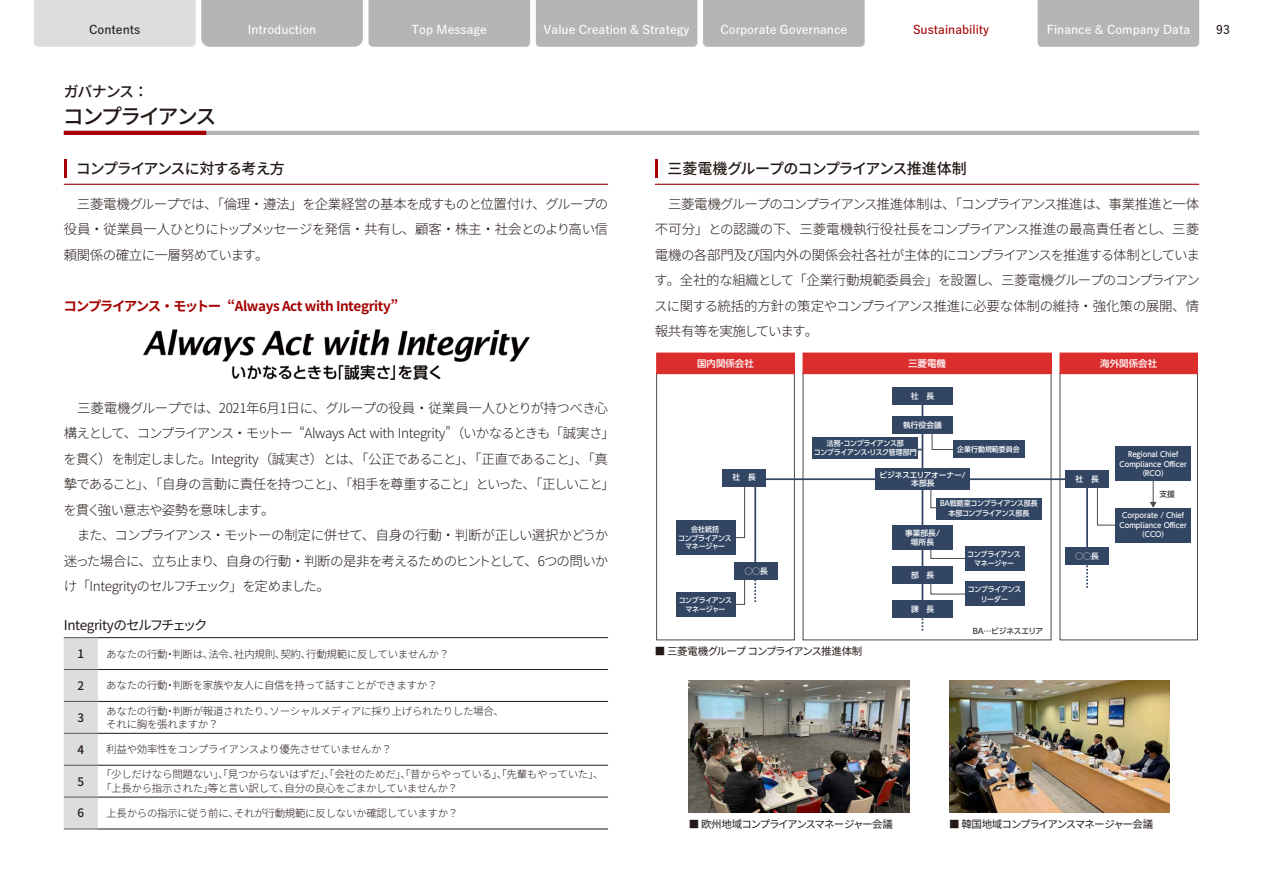
<style>
.page{position:relative;width:1263px;height:893px;background:#fff}
.page>*{position:absolute;margin:0;border:0;box-sizing:border-box;transform-origin:0 0}
.t1{font:500 21px "Noto Sans CJ Kjp";letter-spacing:-.1em;color:#231916}
.t2{font:500 15px "Noto Sans CJ Kjp";letter-spacing:-.065em;color:#231916}
.t3{font:300 13.5px/25.5px "Noto Sans CJ Kjp";letter-spacing:-.05em;color:#231916;text-align:justify}
.t4{font:700 13.5px "Noto Sans CJ Kjp";letter-spacing:-.03em;color:#a40001}
.t5{font:13.5px "Noto Sans CJ Kjp";letter-spacing:-.04em;color:#231916}
.t6{font:600 12px "Yu Go Pr 6 N";color:#fff}
.t7{font:600 12px "Yu Go Pr 6 N";color:#a40001}
.t8{font:600 12px "Yu Go Pr 6 N";color:#231916}
.t9{font:500 11.7px "Noto Sans CJ Kjp";color:#231916}
.t10{font:300 10.5px/13.5px "Noto Sans CJ Kjp";letter-spacing:-.03em;color:#231916}
.t11{font:10.5px "Noto Sans CJ Kjp";letter-spacing:-.09em;color:#231916}
.t12{font:500 9.45px "UD Shin Go Pro";color:#fff}
.t13{font:500 9.45px "UD Shin Go Pro";letter-spacing:-.04em;color:#595757}
.t14{font:500 7.8px/9.4px "UD Shin Go Pro";color:#fff;text-align:center}
.t15{font:500 7.8px/8.6px "UD Shin Go Pro";letter-spacing:-.025em;color:#fff;text-align:center}
.t16{font:500 7.8px "UD Shin Go Pro";letter-spacing:-.025em;color:#3e3a39}
.t17{font:500 7.35px/9.4px "UD Shin Go Pro";letter-spacing:-.01em;color:#fff;text-align:center;scale:.95 1}
.t18{font:500 7.35px/9.4px "UD Shin Go Pro";letter-spacing:-.045em;color:#fff;text-align:center;scale:.95 1}
.t19{font:500 7.35px/8.6px "UD Shin Go Pro";letter-spacing:-.04em;color:#fff;text-align:center;scale:.95 1}
</style>
<div class="page">
<hr style="left:64px;top:131px;width:1135px;height:4px;background:#b5b5b6">
<hr style="left:64px;top:131px;width:142px;height:4px;background:#a40001">
<hr style="left:64px;top:159px;width:3px;height:18px;background:#a40001">
<hr style="left:64px;top:184px;width:544px;height:1px;background:#a40001">
<hr style="left:655px;top:159px;width:3px;height:18px;background:#a40001">
<hr style="left:655px;top:184px;width:544px;height:1px;background:#a40001">
<div style="left:656px;top:372px;width:139px;height:268px;border:1px solid #4c4948"></div>
<div style="left:1060px;top:372px;width:138px;height:268px;border:1px solid #4c4948"></div>
<svg style="left:735px;top:487px;width:10px;height:51px"></svg>
<svg style="left:734px;top:579px;width:11px;height:26px"></svg>
<svg style="left:1097px;top:487px;width:18px;height:39px"></svg>
<svg style="left:1150px;top:481px;width:6px;height:27px"></svg>
<div style="left:722px;top:469px;width:44px;height:18px;background:#324664"></div>
<div style="left:1065px;top:470px;width:44px;height:17px;background:#324664"></div>
<div style="left:734px;top:562px;width:44px;height:17px;background:#324664"></div>
<div style="left:1065px;top:547px;width:44px;height:17px;background:#324664"></div>
<div style="left:676px;top:592px;width:59px;height:24px;background:#324664"></div>
<div style="left:676px;top:520px;width:59px;height:35px;background:#324664"></div>
<div style="left:657px;top:353px;width:137px;height:21px;background:#dc2d2d"></div>
<div style="left:803px;top:353px;width:248px;height:21px;background:#dc2d2d"></div>
<div style="left:1060px;top:353px;width:137px;height:21px;background:#dc2d2d"></div>
<div style="left:1115px;top:447px;width:76px;height:34px;background:#324664"></div>
<hr style="left:880px;top:449px;width:42px;height:1px;background:#324664">
<svg style="left:922px;top:617px;width:1px;height:14px"></svg>
<hr style="left:922px;top:403px;width:1px;height:199px;background:#324664">
<svg style="left:931px;top:434px;width:30px;height:16px"></svg>
<svg style="left:753px;top:477px;width:336px;height:125px"></svg>
<div style="left:892px;top:387px;width:61px;height:18px;background:#324664"></div>
<div style="left:875px;top:468px;width:95px;height:22px;background:#324664"></div>
<div style="left:892px;top:567px;width:61px;height:17px;background:#324664"></div>
<div style="left:892px;top:600px;width:61px;height:17px;background:#324664"></div>
<div style="left:892px;top:525px;width:61px;height:25px;background:#324664"></div>
<div style="left:965px;top:546px;width:59px;height:24px;background:#324664"></div>
<div style="left:965px;top:582px;width:59px;height:24px;background:#324664"></div>
<div style="left:892px;top:416px;width:61px;height:18px;background:#324664"></div>
<div style="left:936px;top:498px;width:106px;height:21px;background:#324664"></div>
<div style="left:812px;top:437px;width:106px;height:22px;background:#324664"></div>
<div style="left:953px;top:441px;width:71px;height:17px;background:#324664"></div>
<div style="left:1115px;top:508px;width:76px;height:34px;background:#324664"></div>
<div style="left:64px;top:638px;width:34px;height:191px;background:#dcdddd"></div>
<hr style="left:64px;top:637px;width:34px;height:1px;background:#595857">
<hr style="left:64px;top:669px;width:34px;height:1px;background:#595857">
<hr style="left:64px;top:701px;width:34px;height:1px;background:#595857">
<hr style="left:64px;top:733px;width:34px;height:1px;background:#595857">
<hr style="left:64px;top:765px;width:34px;height:1px;background:#595857">
<hr style="left:64px;top:797px;width:34px;height:1px;background:#595857">
<hr style="left:64px;top:829px;width:34px;height:1px;background:#595857">
<hr style="left:98px;top:637px;width:510px;height:1px;background:#231916">
<hr style="left:98px;top:669px;width:510px;height:1px;background:#231916">
<hr style="left:98px;top:701px;width:510px;height:1px;background:#231916">
<hr style="left:98px;top:733px;width:510px;height:1px;background:#231916">
<hr style="left:98px;top:765px;width:510px;height:1px;background:#231916">
<hr style="left:98px;top:797px;width:510px;height:1px;background:#231916">
<hr style="left:98px;top:829px;width:510px;height:1px;background:#231916">
<img style="left:949px;top:680px;width:220px;height:132px">
<img style="left:689px;top:681px;width:220px;height:131px">
<img style="left:143px;top:329px;width:387px;height:51px">
<div style="left:1037px;top:0;width:162px;height:47px;background:#b5b5b6"></div>
<svg style="left:34px;top:0;width:329px;height:47px;background:#c9caca"></svg>
<div style="left:369px;top:0;width:161px;height:47px;background:#b5b5b6"></div>
<div style="left:536px;top:0;width:161px;height:47px;background:#b5b5b6"></div>
<div style="left:703px;top:0;width:162px;height:47px;background:#b5b5b6"></div>
<p class="t8" style="left:89px;top:19px;width:52px">Contents</p>
<p class="t6" style="left:248px;top:19px;width:70px">Introduction</p>
<p class="t6" style="left:412px;top:19px;width:77px">Top Message</p>
<p class="t6" style="left:544px;top:19px;width:147px">Value Creation &amp; Strategy</p>
<p class="t6" style="left:720px;top:19px;width:128px">Corporate Governance</p>
<p class="t7" style="left:913px;top:19px;width:78px">Sustainability</p>
<p class="t6" style="left:1047px;top:19px;width:145px">Finance &amp; Company Data</p>
<p class="t8" style="left:1216px;top:19px;width:15px">93</p>
<p class="t2" style="left:64px;top:83px;width:86px">ガバナンス：</p>
<h1 class="t1" style="left:63px;top:104px;width:155px">コンプライアンス</h1>
<p class="t2" style="left:76px;top:160px;width:211px">コンプライアンスに対する考え方</p>
<p class="t3" style="left:64px;top:191px;width:546px">　三菱電機グループでは、「倫理・遵法」を企業経営の基本を成すものと位置付け、グループの役員・従業員一人ひとりにトップメッセージを発信・共有し、顧客・株主・社会とのより高い信頼関係の確立に一層努めています。</p>
<p class="t4" style="left:63px;top:298px;width:336px">コンプライアンス・モットー “Always Act with Integrity”</p>
<p class="t3" style="left:64px;top:395px;width:552px;text-align:left">　三菱電機グループでは、2021年6月1日に、グループの役員・従業員一人ひとりが持つべき心構えとして、コンプライアンス・モットー “Always Act with Integrity”（いかなるときも「誠実さ」を貫く）を制定しました。Integrity（誠実さ）とは、「公正であること」、「正直であること」、「真摯であること」、「自身の言動に責任を持つこと」、「相手を尊重すること」といった、「正しいこと」を貫く強い意志や姿勢を意味します。<br>　また、コンプライアンス・モットーの制定に併せて、自身の行動・判断が正しい選択かどうか迷った場合に、立ち止まり、自身の行動・判断の是非を考えるためのヒントとして、6つの問いかけ「Integrityのセルフチェック」を定めました。</p>
<p class="t5" style="left:64px;top:617px;width:145px">Integrityのセルフチェック</p>
<p class="t2" style="left:668px;top:160px;width:300px">三菱電機グループのコンプライアンス推進体制</p>
<p class="t3" style="left:654px;top:191px;width:547px">　三菱電機グループのコンプライアンス推進体制は、「コンプライアンス推進は、事業推進と一体不可分」との認識の下、三菱電機執行役社長をコンプライアンス推進の最高責任者とし、三菱電機の各部門及び国内外の関係会社各社が主体的にコンプライアンスを推進する体制としています。全社的な組織として「企業行動規範委員会」を設置し、三菱電機グループのコンプライアンスに関する統括的方針の策定やコンプライアンス推進に必要な体制の維持・強化策の展開、情報共有等を実施しています。</p>
<p class="t13" style="left:653px;top:318px;width:123px">【6-2】コンプライアンス方針</p>
<p class="t12" style="left:697px;top:355px;width:58px">国内関係会社</p>
<p class="t12" style="left:908px;top:355px;width:39px">三菱電機</p>
<p class="t12" style="left:1100px;top:355px;width:58px">海外関係会社</p>
<p class="t14" style="left:911px;top:391px;width:25px">社　長</p>
<p class="t14" style="left:903px;top:420px;width:40px">執行役会議</p>
<p class="t18" style="left:814px;top:438px;width:110px">法務・コンプライアンス部<br>コンプライアンス・リスク管理部門</p>
<p class="t17" style="left:957px;top:444px;width:67px">企業行動規範委員会</p>
<p class="t15" style="left:879px;top:470px;width:88px">ビジネスエリアオーナー/本部長</p>
<p class="t14" style="left:733px;top:472px;width:25px">社　長</p>
<p class="t14" style="left:1075px;top:474px;width:25px">社　長</p>
<p class="t19" style="left:678px;top:525px;width:58px">会社統括<br>コンプライアンスマネージャー</p>
<p class="t18" style="left:679px;top:595px;width:58px">コンプライアンスマネージャー</p>
<p class="t14" style="left:745px;top:566px;width:25px">◯◯長</p>
<p class="t19" style="left:940px;top:499px;width:104px;line-height:9.4px">BA戦略室コンプライアンス部長本部コンプライアンス部長</p>
<p class="t14" style="left:905px;top:528px;width:36px">事業部長/場所長</p>
<p class="t14" style="left:911px;top:570px;width:25px">部　長</p>
<p class="t14" style="left:911px;top:604px;width:25px">課　長</p>
<p class="t18" style="left:967px;top:549px;width:58px">コンプライアンスマネージャー</p>
<p class="t18" style="left:968px;top:585px;width:58px">コンプライアンスリーダー</p>
<p class="t16" style="left:973px;top:624px;width:72px">BA…ビジネスエリア</p>
<p class="t14" style="left:1075px;top:551px;width:25px">◯◯長</p>
<p class="t17" style="left:1119px;top:449px;width:72px">Regional Chief<br>Compliance Officer（RCO）</p>
<p class="t16" style="left:1159px;top:487px;width:17px">支援</p>
<p class="t17" style="left:1119px;top:510px;width:72px">Corporate / Chief<br>Compliance Officer（CCO）</p>
<p class="t9" style="left:77px;top:647px;width:8px">1</p>
<p class="t10" style="left:106px;top:647px;width:344px">あなたの行動・判断は、法令、社内規則、契約、行動規範に反していませんか？</p>
<p class="t11" style="left:655px;top:645px;width:209px">■ 三菱電機グループ コンプライアンス推進体制</p>
<p class="t9" style="left:77px;top:679px;width:8px">2</p>
<p class="t10" style="left:106px;top:679px;width:333px">あなたの行動・判断を家族や友人に自信を持って話すことができますか？</p>
<p class="t9" style="left:77px;top:711px;width:8px">3</p>
<p class="t10" style="left:106px;top:704px;width:399px">あなたの行動・判断が報道されたり、ソーシャルメディアに採り上げられたりした場合、それに胸を張れますか？</p>
<p class="t9" style="left:77px;top:743px;width:8px">4</p>
<p class="t10" style="left:106px;top:743px;width:287px">利益や効率性をコンプライアンスより優先させていませんか？</p>
<p class="t9" style="left:77px;top:775px;width:8px">5</p>
<p class="t10" style="left:101px;top:768px;width:504px">「少しだけなら問題ない」、「見つからないはずだ」、「会社のためだ」、「昔からやっている」、「先輩もやっていた」、「上長から指示された」等と言い訳して、自分の良心をごまかしていませんか？</p>
<p class="t9" style="left:77px;top:807px;width:8px">6</p>
<p class="t10" style="left:106px;top:807px;width:354px">上長からの指示に従う前に、それが行動規範に反しないか確認していますか？</p>
<p class="t11" style="left:689px;top:818px;width:206px">■ 欧州地域コンプライアンスマネージャー会議</p>
<p class="t11" style="left:949px;top:818px;width:206px">■ 韓国地域コンプライアンスマネージャー会議</p>
</div>
